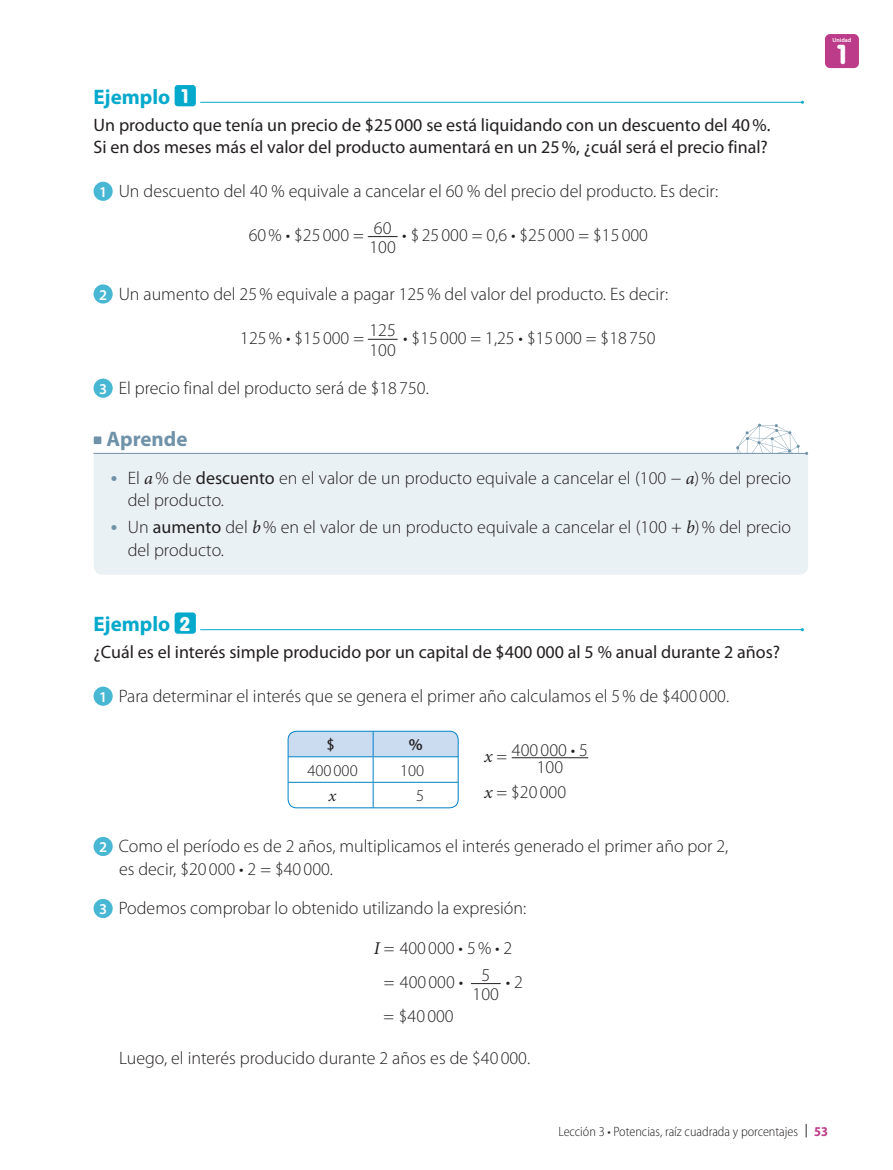
<style>
.page{position:relative;width:893px;height:1170px;background:#fff}
.page>*{position:absolute;margin:0;border:0;box-sizing:border-box;transform-origin:0 0}
.t1{font:900 27px "VAG Rounded Std";color:#fff}
.t2{font:700 21px "Myriad Pro";color:#05a9cc}
.t3{font:700 21px "Myriad Pro";color:#7092a8}
.t4{font:300 18px/22.5px "Myriad Pro";color:#231f20}
.t5{font:18px/22.5px "Myriad Pro";color:#231f20}
.t6{font:300 16.5px "Myriad Pro";color:#231f20}
.t7{font:16.5px "Myriad Dollar";color:#231f20}
.t8{font:600 16.5px "Myriad Pro";color:#231f20}
.t9{font:italic 16.5px "Minion Pro";color:#231f20}
.t10{font:300 semi-condensed 13.5px "Myriad Pro";color:#231f20}
.t11{font:600 6px "Myriad Pro";color:#fff}
.s1{font-family:"VAG Rounded Std";font-weight:900;font-size:19.5px;color:#fff}
.s2{font-family:"Myriad Dollar"}
.s3{font-weight:600;font-size:15px;color:#fff}
.s4{font-weight:600;font-size:21px;color:#7092a8}
.s5{font-family:"Minion Pro";font-weight:400;font-style:italic}
.s6{font-weight:400}
.s7{font-weight:700;color:#bd3c8a}
</style>
<div class="page">
<div style="left:175px;top:85px;width:21px;height:21px;background:#05a9cc;border-radius:3px"></div>
<hr style="left:200px;top:102px;width:602px;height:1px;background:#05a9cc">
<div style="left:94px;top:182px;width:19px;height:19px;background:#47b7d4;border-radius:50%"></div>
<hr style="left:368px;top:236px;width:30px;height:1px;background:#231f20">
<div style="left:94px;top:284px;width:19px;height:19px;background:#47b7d4;border-radius:50%"></div>
<hr style="left:368px;top:339px;width:30px;height:1px;background:#231f20">
<div style="left:94px;top:378px;width:19px;height:20px;background:#47b7d4;border-radius:50%"></div>
<div style="left:94px;top:454px;width:714px;height:120px;background:#eaf1f5"></div>
<div style="left:94px;top:436px;width:7px;height:8px;background:#7092a8"></div>
<hr style="left:94px;top:453px;width:713px;height:1px;background:#7092a8">
<svg style="left:736px;top:423px;width:72px;height:32px"></svg>
<div style="left:175px;top:612px;width:21px;height:21px;background:#05a9cc;border-radius:3px"></div>
<hr style="left:200px;top:629px;width:602px;height:1px;background:#05a9cc">
<div style="left:94px;top:686px;width:19px;height:19px;background:#47b7d4;border-radius:50%"></div>
<hr style="left:512px;top:757px;width:76px;height:1px;background:#231f20">
<svg style="left:288px;top:732px;width:170px;height:75px"></svg>
<div style="left:288px;top:730px;width:171px;height:78px;border:1px solid #0080c5;border-radius:9px"></div>
<div style="left:94px;top:836px;width:19px;height:20px;background:#47b7d4;border-radius:50%"></div>
<div style="left:94px;top:898px;width:19px;height:20px;background:#47b7d4;border-radius:50%"></div>
<hr style="left:471px;top:983px;width:30px;height:1px;background:#231f20">
<div style="left:825px;top:34px;width:34px;height:34px;background:#bd3c8a;border-radius:5px"></div>
<p class="t11" style="left:832px;top:36px;width:20px">Unidad</p>
<p class="t2" style="left:94px;top:83px;width:96px">Ejemplo <span class="s1">1</span></p>
<p class="t5" style="left:94px;top:113px;width:678px">Un producto que tenía un precio de <span class="s2">$</span>25000 se está liquidando con un descuento del 40%.<br>Si en dos meses más el valor del producto aumentará en un 25%, ¿cuál será el precio final?</p>
<p class="t4" style="left:99px;top:179px;width:621px"><span class="s3">1</span> Un descuento del 40 % equivale a cancelar el 60 % del precio del producto. Es decir:</p>
<p class="t4" style="left:249px;top:224px;width:401px">60% • <span class="s2">$</span>25 000 = 60 • <span class="s2">$</span> 25 000 = 0,6 • <span class="s2">$</span>25 000 = <span class="s2">$</span>15 000</p>
<p class="t4" style="left:370px;top:236px;width:28px">100</p>
<p class="t4" style="left:99px;top:282px;width:571px"><span class="s3">2</span> Un aumento del 25% equivale a pagar 125% del valor del producto. Es decir:</p>
<p class="t4" style="left:240px;top:326px;width:417px">125% • <span class="s2">$</span>15 000 = 125 • <span class="s2">$</span>15 000 = 1,25 • <span class="s2">$</span>15 000 = <span class="s2">$</span>18 750</p>
<p class="t4" style="left:99px;top:330px;width:331px;line-height:38px;text-indent:270px">100<br><span class="s3">3</span> El precio final del producto será de <span class="s2">$</span>18 750.</p>
<p class="t3" style="left:106px;top:425px;width:83px">Aprende</p>
<p class="t4" style="left:128px;top:466px;width:665px;text-indent:-17px"><span class="s4">•</span> El <span class="s5">a</span>% de <span class="s6">descuento</span> en el valor de un producto equivale a cancelar el (100 − <span class="s5">a</span>)% del precio del producto.</p>
<p class="t4" style="left:128px;top:515px;width:665px;text-indent:-17px"><span class="s4">•</span> Un <span class="s6">aumento</span> del <span class="s5">b</span>% en el valor de un producto equivale a cancelar el (100 + <span class="s5">b</span>)% del precio del producto.</p>
<p class="t2" style="left:94px;top:610px;width:98px">Ejemplo <span class="s1">2</span></p>
<p class="t5" style="left:94px;top:640px;width:688px">¿Cuál es el interés simple producido por un capital de <span class="s2">$</span>400 000 al 5 % anual durante 2 años?</p>
<p class="t4" style="left:99px;top:684px;width:631px"><span class="s3">1</span> Para determinar el interés que se genera el primer año calculamos el 5% de <span class="s2">$</span>400 000.</p>
<p class="t4" style="left:537px;top:741px;width:53px;line-height:17.2px;text-indent:-53px"><span class="s5">x</span> = 400 000 • 5<br>100</p>
<p class="t4" style="left:484px;top:781px;width:84px"><span class="s5">x</span> = <span class="s2">$</span>20 000</p>
<p class="t7" style="left:326px;top:738px;width:10px">$</p>
<p class="t8" style="left:409px;top:734px;width:15px">%</p>
<p class="t6" style="left:307px;top:760px;width:52px">400 000</p>
<p class="t6" style="left:400px;top:760px;width:26px">100</p>
<p class="t9" style="left:329px;top:784px;width:9px">x</p>
<p class="t6" style="left:416px;top:785px;width:10px">5</p>
<p class="t4" style="left:119px;top:834px;width:611px;text-indent:-20px"><span class="s3">2</span> Como el período es de 2 años, multiplicamos el interés generado el primer año por 2, es decir, <span class="s2">$</span>20 000 • 2 = <span class="s2">$</span>40 000.</p>
<p class="t4" style="left:99px;top:896px;width:429px"><span class="s3">3</span> Podemos comprobar lo obtenido utilizando la expresión:</p>
<p class="t4" style="left:374px;top:930px;width:151px;line-height:34px;text-align:center"><span class="s5">I</span> = 400 000 • 5% • 2 = 400000 • 5 • 2</p>
<p class="t4" style="left:473px;top:982px;width:28px">100</p>
<p class="t4" style="left:384px;top:1004px;width:72px">= <span class="s2">$</span>40 000</p>
<p class="t4" style="left:119px;top:1045px;width:413px">Luego, el interés producido durante 2 años es de $40 000.</p>
<h1 class="t1" style="left:837px;top:38px;width:10px">1</h1>
<p class="t10" style="left:558px;top:1123px;width:271px">Lección 3 • Potencias, raíz cuadrada y porcentajes <span class="s6">|</span> <span class="s7">53</span></p>
</div>
